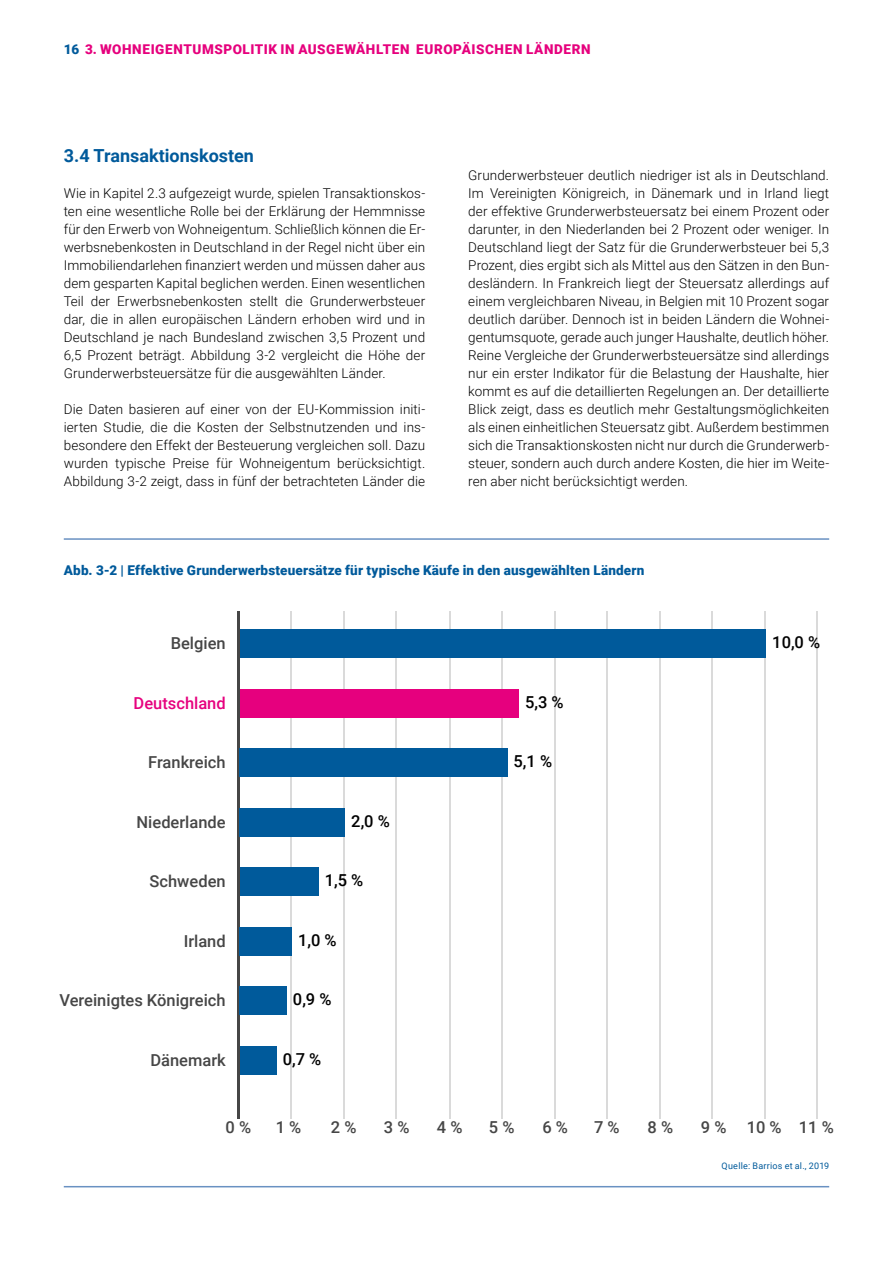
<style>
.page{position:relative;width:893px;height:1263px;background:#fff}
.page>*{position:absolute;margin:0;border:0;box-sizing:border-box;transform-origin:0 0}
.t1{font:700 18px "Roboto";color:#005a9b}
.t2{font:500 16.5px "Roboto";color:#464646}
.t3{font:500 16.5px "Roboto";color:#000}
.t4{font:500 16.5px "Roboto";color:#e6007e}
.t5{font:300 13.5px/18px "Roboto";letter-spacing:.005em;color:#000;text-align:justify}
.t6{font:900 13.5px "Roboto";letter-spacing:.015em;color:#005a9b}
.t7{font:900 13.5px "Roboto";letter-spacing:.045em;color:#e6007d}
.t8{font:9px "Roboto";letter-spacing:.025em;color:#005a9b}
.s1{color:#005a9b}
</style>
<div class="page">
<hr style="left:290px;top:611px;width:2px;height:507px;background:#464646">
<hr style="left:344px;top:611px;width:1px;height:507px;background:#464646">
<hr style="left:396px;top:611px;width:1px;height:507px;background:#464646">
<hr style="left:449px;top:611px;width:1px;height:507px;background:#464646">
<hr style="left:501px;top:611px;width:1px;height:507px;background:#464646">
<hr style="left:554px;top:611px;width:1px;height:507px;background:#464646">
<hr style="left:606px;top:611px;width:1px;height:507px;background:#464646">
<hr style="left:659px;top:611px;width:2px;height:507px;background:#464646">
<hr style="left:711px;top:611px;width:2px;height:507px;background:#464646">
<hr style="left:765px;top:611px;width:1px;height:507px;background:#464646">
<hr style="left:817px;top:611px;width:1px;height:507px;background:#464646">
<hr style="left:237px;top:611px;width:3px;height:507px;background:#464646">
<div style="left:240px;top:629px;width:525px;height:29px;background:#005a9b"></div>
<div style="left:240px;top:689px;width:278px;height:28px;background:#e6007e"></div>
<div style="left:240px;top:748px;width:268px;height:29px;background:#005a9b"></div>
<div style="left:240px;top:808px;width:105px;height:28px;background:#005a9b"></div>
<div style="left:240px;top:867px;width:79px;height:29px;background:#005a9b"></div>
<div style="left:240px;top:927px;width:52px;height:28px;background:#005a9b"></div>
<div style="left:240px;top:986px;width:47px;height:29px;background:#005a9b"></div>
<div style="left:240px;top:1046px;width:36px;height:28px;background:#005a9b"></div>
<hr style="left:64px;top:538px;width:765px;height:2px;background:#6991c2">
<hr style="left:64px;top:1186px;width:765px;height:1px;background:#6991c2">
<p class="t7" style="left:64px;top:40px;width:59px"><span class="s1">16</span> 3. Wohneigentumspolitik</p>
<p class="t7" style="left:281px;top:40px;width:29px">in ausgew</p>
<p class="t7" style="left:356px;top:40px;width:20px">ählten</p>
<p class="t7" style="left:416px;top:40px;width:10px">europ</p>
<p class="t7" style="left:462px;top:40px;width:43px">äischen</p>
<p class="t7" style="left:526px;top:40px;width:47px">Ländern</p>
<h1 class="t1" style="left:64px;top:143px;width:192px">3.4 Transaktionskosten</h1>
<p class="t5" style="left:64px;top:184px;width:363px">Wie in Kapitel 2.3 aufgezeigt wurde, spielen Transaktionskos&shy;ten eine wesentliche Rolle bei der Erklärung der Hemmnisse für den Erwerb von Wohneigentum. Schließlich können die Er&shy;werbsnebenkosten in Deutschland in der Regel nicht über ein Immobiliendarlehen finanziert werden und müssen daher aus dem gesparten Kapital beglichen werden. Einen wesentlichen Teil der Erwerbsnebenkosten stellt die Grunderwerbsteuer dar, die in allen europäischen Ländern erhoben wird und in Deutschland je nach Bundesland zwischen 3,5 Prozent und 6,5 Prozent beträgt. Abbildung 3-2 vergleicht die Höhe der Grunderwerbsteuersätze für die ausgewählten Länder.</p>
<p class="t5" style="left:64px;top:400px;width:363px">Die Daten basieren auf einer von der EU-Kommission initi&shy;ierten Studie, die die Kosten der Selbstnutzenden und ins&shy;besondere den Effekt der Besteuerung vergleichen soll. Dazu wurden typische Preise für Wohneigentum berücksichtigt.<br>Abbildung 3-2 zeigt, dass in fünf der betrachteten Länder die</p>
<p class="t5" style="left:468px;top:166px;width:362px">Grunderwerbsteuer deutlich niedriger ist als in Deutschland.<br>Im Vereinigten Königreich, in Dänemark und in Irland liegt der effektive Grunderwerbsteuersatz bei einem Prozent oder darunter, in den Niederlanden bei 2 Prozent oder weniger. In Deutschland liegt der Satz für die Grunderwerbsteuer bei 5,3<br>Prozent, dies ergibt sich als Mittel aus den Sätzen in den Bun&shy;desländern. In Frankreich liegt der Steuersatz allerdings auf einem vergleichbaren Niveau, in Belgien mit 10 Prozent sogar deutlich darüber. Dennoch ist in beiden Ländern die Wohnei&shy;gentumsquote, gerade auch junger Haushalte, deutlich höher.<br>Reine Vergleiche der Grunderwerbsteuersätze sind allerdings nur ein erster Indikator für die Belastung der Haushalte, hier kommt es auf die detaillierten Regelungen an. Der detaillierte Blick zeigt, dass es deutlich mehr Gestaltungsmöglichkeiten als einen einheitlichen Steuersatz gibt. Außerdem bestimmen sich die Transaktionskosten nicht nur durch die Grunderwerb&shy;steuer, sondern auch durch andere Kosten, die hier im Weite&shy;ren aber nicht berücksichtigt werden.</p>
<p class="t6" style="left:64px;top:561px;width:582px">Abb. 3-2 | Effektive Grunderwerbsteuersätze für typische Käufe in den ausgewählten Ländern</p>
<p class="t2" style="left:171px;top:632px;width:57px">Belgien</p>
<p class="t4" style="left:134px;top:691px;width:94px">Deutschland</p>
<p class="t3" style="left:525px;top:690px;width:40px">5,3 %</p>
<p class="t2" style="left:148px;top:751px;width:79px">Frankreich</p>
<p class="t3" style="left:514px;top:750px;width:40px">5,1 %</p>
<p class="t2" style="left:137px;top:810px;width:91px">Niederlande</p>
<p class="t3" style="left:351px;top:809px;width:40px">2,0 %</p>
<p class="t2" style="left:150px;top:870px;width:78px">Schweden</p>
<p class="t3" style="left:325px;top:869px;width:40px">1,5 %</p>
<p class="t2" style="left:184px;top:929px;width:44px">Irland</p>
<p class="t3" style="left:298px;top:928px;width:40px">1,0 %</p>
<p class="t2" style="left:59px;top:989px;width:168px">Vereinigtes Königreich</p>
<p class="t3" style="left:293px;top:988px;width:40px">0,9 %</p>
<p class="t2" style="left:150px;top:1048px;width:77px">Dänemark</p>
<p class="t3" style="left:283px;top:1047px;width:40px">0,7 %</p>
<p class="t3" style="left:772px;top:631px;width:49px">10,0 %</p>
<p class="t2" style="left:226px;top:1116px;width:27px">0 %</p>
<p class="t2" style="left:276px;top:1116px;width:27px">1 %</p>
<p class="t2" style="left:331px;top:1116px;width:27px">2 %</p>
<p class="t2" style="left:384px;top:1116px;width:27px">3 %</p>
<p class="t2" style="left:437px;top:1116px;width:27px">4 %</p>
<p class="t2" style="left:489px;top:1116px;width:27px">5 %</p>
<p class="t2" style="left:542px;top:1116px;width:27px">6 %</p>
<p class="t2" style="left:594px;top:1116px;width:27px">7 %</p>
<p class="t2" style="left:648px;top:1116px;width:27px">8 %</p>
<p class="t2" style="left:701px;top:1116px;width:134px">9 % 10 % 11 %</p>
<p class="t8" style="left:722px;top:1160px;width:109px">Quelle: Barrios et al., 2019</p>
</div>
